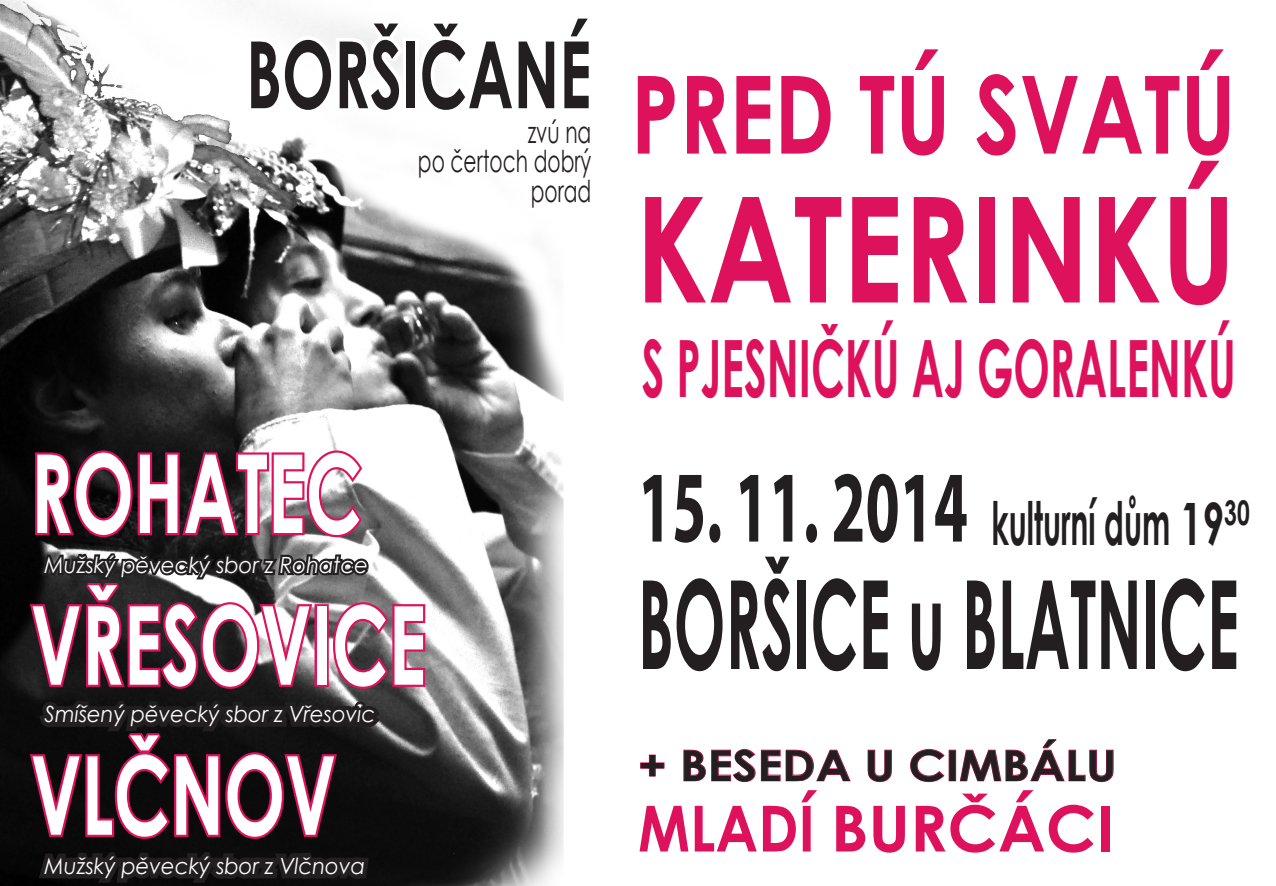
<style>
.page{position:relative;width:1276px;height:886px;background:#fff}
.page>*{position:absolute;margin:0;border:0;box-sizing:border-box;transform-origin:0 0}
.t1{font:700 146.81px "Century Gothic";color:#de115c;scale:.79 1}
.t2{font:700 123.12px "Century Gothic";color:#231f20;scale:.5 1}
.t3{font:700 109.06px "Century Gothic";color:#fff;scale:.67 1}
.t4{font:700 108px "Century Gothic";color:#de115c;scale:.8 1}
.t5{font:700 102.5px "Myriad Pro";color:#231f20;scale:.6 1}
.t6{font:700 92.81px "Century Gothic";color:#231f20;scale:.67 1}
.t7{font:700 79.12px "Century Gothic";color:#de115c;scale:.55 1}
.t8{font:700 63.5px "Century Gothic";color:#de115c;scale:.91 1}
.t9{font:700 60px "Century Gothic";color:#231f20;scale:.5 1}
.t10{font:700 42.62px "Century Gothic";color:#231f20;scale:1.12 1}
.t11{font:30.25px "Century Gothic";color:#231f20;scale:.67 1}
.t12{font:italic 22.31px "Century Gothic";color:#fff;scale:.94 1}
.s1{font-size:58.5px}
</style>
<div class="page">
<img style="left:0;top:0;width:564px;height:886px">
<svg style="left:244px;top:11px;width:320px;height:212px"></svg>
<svg style="left:33px;top:448px;width:332px;height:91px;background:#7a3a51"></svg>
<svg style="left:27px;top:546px;width:400px;height:340px;background:#492a36"></svg>
<svg style="left:640px;top:755px;width:24px;height:21px"></svg>
<svg style="left:683px;top:749px;width:72px;height:33px"></svg>
<svg style="left:761px;top:750px;width:19px;height:31px"></svg>
<svg style="left:786px;top:750px;width:64px;height:31px"></svg>
<svg style="left:868px;top:750px;width:23px;height:32px"></svg>
<svg style="left:910px;top:749px;width:34px;height:33px"></svg>
<svg style="left:960px;top:739px;width:153px;height:43px"></svg>
<p class="t6" style="left:246px;top:4px;width:517px">BORŠIČANÉ</p>
<p class="t11" style="left:528px;top:111px;width:97px">zvú na</p>
<p class="t11" style="left:418px;top:140px;width:260px">po čertoch dobrý</p>
<p class="t11" style="left:531px;top:170px;width:92px">porad</p>
<p class="t3" style="left:31px;top:411px;width:496px">ROHATEC</p>
<p class="t12" style="left:45px;top:549px;width:346px">Mužský pěvecký sbor z Rohatce</p>
<p class="t3" style="left:31px;top:562px;width:592px">VŘESOVICE</p>
<p class="t12" style="left:45px;top:699px;width:353px">Smíšený pěvecký sbor z Vřesovic</p>
<p class="t3" style="left:31px;top:712px;width:457px">VLČNOV</p>
<p class="t12" style="left:45px;top:850px;width:342px">Mužský pěvecký sbor z Vlčnova</p>
<p class="t4" style="left:631px;top:32px;width:758px">PRED TÚ SVATÚ</p>
<p class="t1" style="left:635px;top:138px;width:761px">KATERINKÚ</p>
<p class="t7" style="left:642px;top:309px;width:1081px">S PJESNIČKÚ AJ GORALENKÚ</p>
<p class="t5" style="left:638px;top:440px;width:551px">15. 11. 2014</p>
<p class="t9" style="left:991px;top:477px;width:518px">kulturní dům <span class="s1">19</span><sup>30</sup></p>
<p class="t2" style="left:638px;top:531px;width:1203px">BORŠICE u BLATNICE</p>
<p class="t10" style="left:638px;top:733px;width:429px">+ BESEDA U CIMBÁLU</p>
<p class="t8" style="left:638px;top:780px;width:525px">MLADÍ BURČÁCI</p>
</div>
